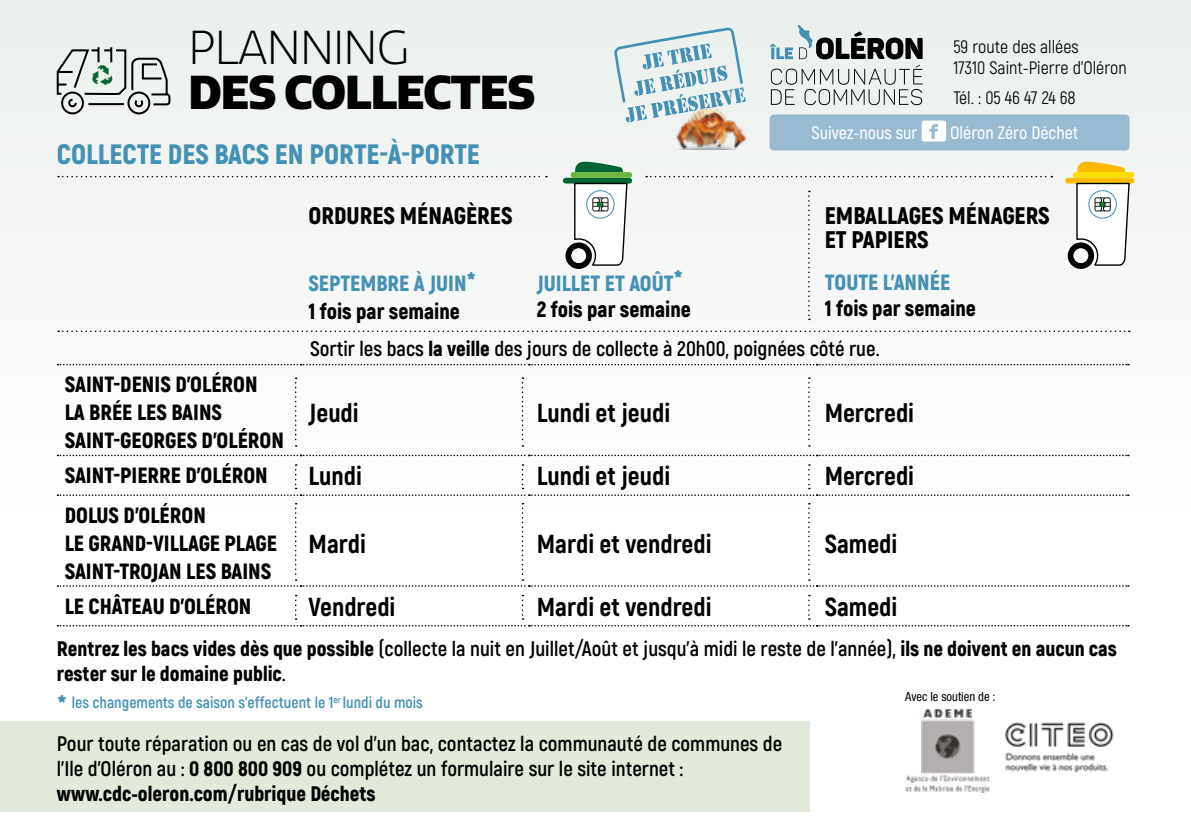
<style>
.page{position:relative;width:1191px;height:840px;background:#fff}
.page>*{position:absolute;margin:0;border:0;box-sizing:border-box;transform-origin:0 0}
.t1{font:900 46.2px "Quatro";letter-spacing:-.02em;color:#000}
.t2{font:300 46.2px "Quatro";letter-spacing:-.02em;color:#000}
.t3{font:900 28px "Akrobat";color:#4591b4}
.t4{font:800 26px "Akrobat";color:#000}
.t5{font:900 24px/24px "Akrobat";color:#000}
.t6{font:900 22px/28px "Akrobat";color:#000}
.t7{font:900 22px "Akrobat";color:#4591b4}
.t8{font:700 21px/25.2px "Akrobat";color:#000}
.t9{font:900 21px/25.2px "Akrobat";color:#000}
.t10{font:18px/21.6px "Akrobat";color:#000}
.t11{font:600 18px "Akrobat";color:#fff}
.t12{font:700 16px "Akrobat";color:#4591b4}
.t13{font:condensed 12.6px "Helvetica Neue LT Std";color:#000}
.s1{color:#4591b4}
.s2{font-size:28px;color:#4591b4}
.s3{font-weight:900}
.s4{font-weight:700}
.s5{font-weight:900;font-size:28px}
</style>
<div class="page">
<div style="left:0;top:0;width:1191px;height:522px;background:#f5f7f6"></div>
<div style="left:0;top:720px;width:809px;height:91px;background:#e2ebdb"></div>
<svg style="left:58px;top:176px;width:489px;height:1px"></svg>
<svg style="left:646px;top:176px;width:406px;height:1px"></svg>
<svg style="left:56px;top:47px;width:115px;height:68px"></svg>
<svg style="left:57px;top:454px;width:1071px;height:2px"></svg>
<svg style="left:57px;top:364px;width:1071px;height:1px"></svg>
<svg style="left:808px;top:190px;width:2px;height:130px"></svg>
<svg style="left:57px;top:503px;width:1071px;height:83px"></svg>
<svg style="left:57px;top:464px;width:1071px;height:31px"></svg>
<svg style="left:57px;top:594px;width:1071px;height:32px"></svg>
<svg style="left:808px;top:377px;width:2px;height:69px"></svg>
<svg style="left:295px;top:377px;width:2px;height:69px"></svg>
<svg style="left:522px;top:377px;width:1px;height:69px"></svg>
<svg style="left:563px;top:161px;width:69px;height:108px"></svg>
<svg style="left:1065px;top:161px;width:69px;height:108px"></svg>
<svg style="left:614px;top:27px;width:132px;height:95px"></svg>
<img style="left:671px;top:102px;width:76px;height:41px">
<img style="left:678px;top:143px;width:65px;height:7px">
<img style="left:905px;top:708px;width:85px;height:84px">
<img style="left:1005px;top:722px;width:109px;height:51px">
<div style="left:769px;top:114px;width:360px;height:36px;background:#99bad1;border-radius:4px"></div>
<svg style="left:771px;top:65px;width:151px;height:40px"></svg>
<svg style="left:769px;top:25px;width:153px;height:34px"></svg>
<svg style="left:921px;top:120px;width:25px;height:21px"></svg>
<svg style="left:58px;top:330px;width:1071px;height:2px"></svg>
<h1 class="t2" style="left:188px;top:21px;width:222px">PLANNING</h1>
<h1 class="t1" style="left:188px;top:64px;width:348px">DES COLLECTES</h1>
<h2 class="t3" style="left:57px;top:136px;width:424px">COLLECTE DES BACS EN PORTE-À-PORTE</h2>
<p class="t10" style="left:953px;top:36px;width:175px">59 route des allées<br>17310 Saint-Pierre d’Oléron</p>
<p class="t10" style="left:953px;top:87px;width:124px">Tél. : 05 46 47 24 68</p>
<p class="t11" style="left:811px;top:121px;width:108px">Suivez-nous sur</p>
<p class="t11" style="left:950px;top:121px;width:130px">Oléron Zéro Déchet</p>
<p class="t5" style="left:308px;top:203px;width:205px">ORDURES MÉNAGÈRES</p>
<p class="t5" style="left:824px;top:203px;width:227px">EMBALLAGES MÉNAGERS<br>ET PAPIERS</p>
<p class="t6" style="left:308px;top:269px;width:168px"><span class="s1">SEPTEMBRE À JUIN</span><span class="s2">*<br></span>1 fois par semaine</p>
<p class="t6" style="left:537px;top:270px;width:156px;line-height:26px"><span class="s1">JUILLET ET AOÛT</span><span class="s2">*<br></span>2 fois par semaine</p>
<p class="t7" style="left:824px;top:268px;width:127px">TOUTE L’ANNÉE</p>
<p class="t6" style="left:824px;top:294px;width:153px">1 fois par semaine</p>
<p class="t6" style="left:65px;top:370px;width:221px">SAINT-DENIS D’OLÉRON<br>LA BRÉE LES BAINS<br>SAINT-GEORGES D’OLÉRON</p>
<p class="t8" style="left:310px;top:336px;width:571px">Sortir les bacs <span class="s3">la veille</span> des jours de collecte à 20h00, poignées côté rue.</p>
<p class="t4" style="left:308px;top:396px;width:52px">Jeudi</p>
<p class="t4" style="left:537px;top:396px;width:135px">Lundi et jeudi</p>
<p class="t4" style="left:824px;top:396px;width:91px">Mercredi</p>
<p class="t6" style="left:65px;top:461px;width:205px">SAINT-PIERRE D’OLÉRON</p>
<p class="t4" style="left:308px;top:459px;width:55px">Lundi</p>
<p class="t4" style="left:537px;top:459px;width:135px">Lundi et jeudi</p>
<p class="t4" style="left:824px;top:459px;width:91px">Mercredi</p>
<p class="t6" style="left:65px;top:500px;width:214px">DOLUS D’OLÉRON<br>LE GRAND-VILLAGE PLAGE<br>SAINT-TROJAN LES BAINS</p>
<p class="t4" style="left:308px;top:527px;width:59px">Mardi</p>
<p class="t4" style="left:537px;top:527px;width:176px">Mardi et vendredi</p>
<p class="t4" style="left:824px;top:527px;width:74px">Samedi</p>
<p class="t6" style="left:65px;top:591px;width:188px">LE CHÂTEAU D’OLÉRON</p>
<p class="t4" style="left:308px;top:589px;width:88px">Vendredi</p>
<p class="t4" style="left:537px;top:589px;width:176px">Mardi et vendredi</p>
<p class="t4" style="left:824px;top:589px;width:74px">Samedi</p>
<p class="t9" style="left:57px;top:635px;width:1061px">Rentrez les bacs vides dès que possible <span class="s4">(collecte la nuit en Juillet/Août et jusqu’à midi le reste de l’année),</span> ils ne doivent en aucun cas rester sur le domaine public<span class="s4">.</span></p>
<p class="t12" style="left:57px;top:692px;width:367px"><span class="s5">*</span> les changements de saison s’effectuent le 1<sup>er</sup> lundi du mois</p>
<p class="t8" style="left:57px;top:730px;width:727px">Pour toute réparation ou en cas de vol d’un bac, contactez la communauté de communes de l’Ile d’Oléron au : <span class="s3">0 800 800 909</span> ou complétez un formulaire sur le site internet : <span class="s3">www.cdc-oleron.com/rubrique Déchets</span></p>
<p class="t13" style="left:905px;top:688px;width:92px">Avec le soutien de :</p>
</div>
